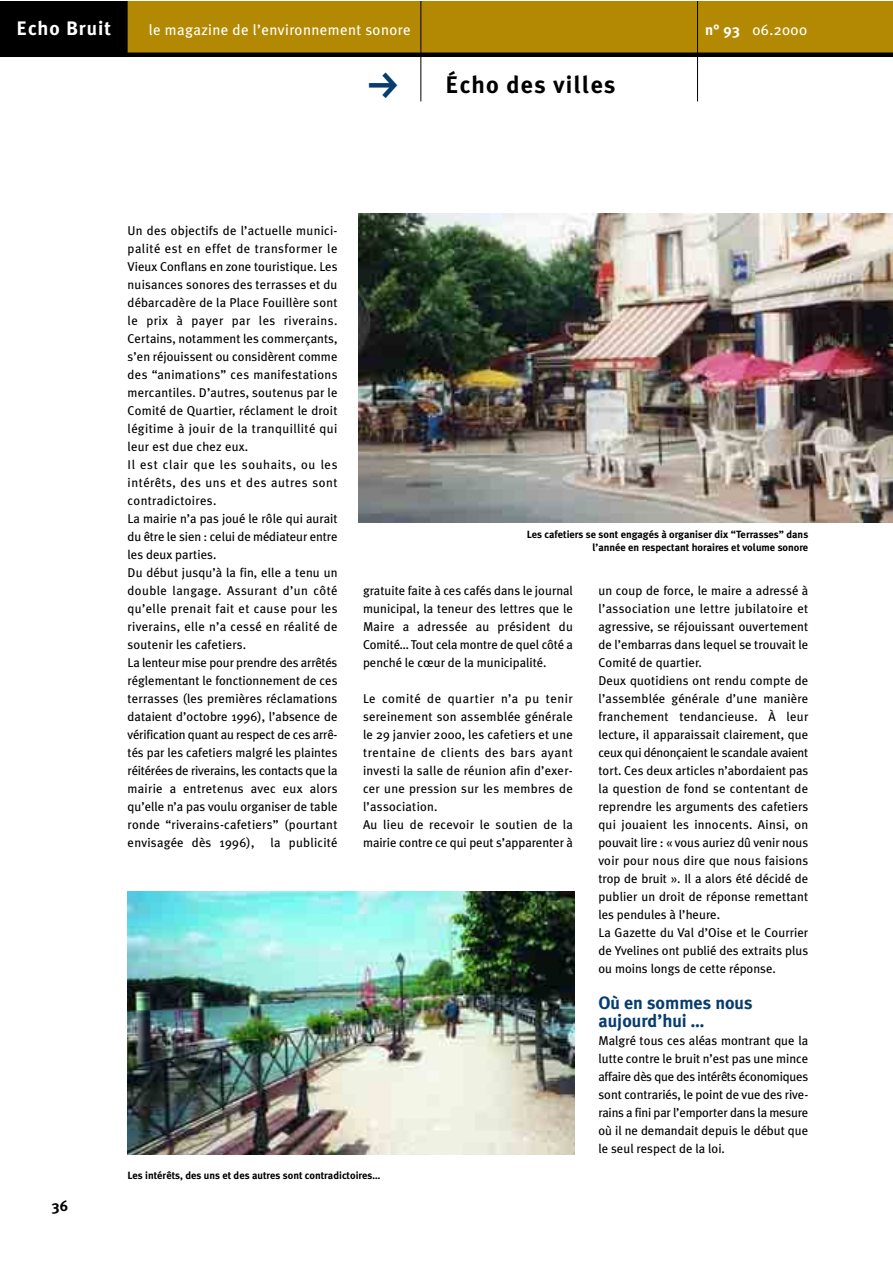
<style>
.page{position:relative;width:893px;height:1263px;background:#fff}
.page>*{position:absolute;margin:0;border:0;box-sizing:border-box;transform-origin:0 0}
.t1{font:45px "FF Dingbests";color:#063c6e}
.t2{font:700 24px "Meta Plus";letter-spacing:.05em;color:#000}
.t3{font:700 19.5px "Meta Plus";letter-spacing:.05em;color:#fff}
.t4{font:700 18px/18px "Meta Plus";color:#063c6e}
.t5{font:15px "Meta Plus";letter-spacing:.025em;color:#fff}
.t6{font:700 15px "Meta Plus";color:#000}
.t7{font:12.75px/18px "Meta Plus";letter-spacing:.01em;color:#000}
.t8{font:700 10.5px/13.5px "Meta Plus";color:#000;text-align:right}
.s1{font-weight:700}
</style>
<div class="page">
<div style="left:9px;top:2px;width:883px;height:51px;background:#b38903"></div>
<div style="left:0;top:2px;width:128px;height:54px;background:#000"></div>
<hr style="left:420px;top:2px;width:1px;height:99px;background:#000">
<hr style="left:697px;top:2px;width:1px;height:99px;background:#000">
<hr style="left:0;top:53px;width:892px;height:4px;background:#000">
<img style="left:128px;top:891px;width:446px;height:264px">
<img style="left:358px;top:214px;width:534px;height:308px">
<h3 class="t3" style="left:17px;top:22px;width:96px">Echo Bruit</h3>
<p class="t5" style="left:705px;top:25px;width:104px"><span class="s1">n° 93</span> 06.2000</p>
<h1 class="t1" style="left:357px;top:102px;width:35px;rotate:-90deg">g</h1>
<h2 class="t2" style="left:445px;top:77px;width:171px">Écho des villes</h2>
<p class="t5" style="left:149px;top:25px;width:263px">le magazine de l’environnement sonore</p>
<p class="t7" style="left:128px;top:223px;width:211px">Un des objectifs de l’actuelle munici&shy;palité est en effet de transformer le Vieux Conflans en zone touristique. Les nuisances sonores des terrasses et du débarcadère de la Place Fouillère sont le prix à payer par les riverains.<br>Certains, notamment les commerçants, s’en réjouissent ou considèrent comme des “animations” ces manifestations mercantiles. D’autres, soutenus par le Comité de Quartier, réclament le droit légitime à jouir de la tranquillité qui leur est due chez eux.<br>Il est clair que les souhaits, ou les intérêts, des uns et des autres sont contradictoires.<br>La mairie n’a pas joué le rôle qui aurait du être le sien : celui de médiateur entre les deux parties.<br>Du début jusqu’à la fin, elle a tenu un double langage. Assurant d’un côté qu’elle prenait fait et cause pour les riverains, elle n’a cessé en réalité de soutenir les cafetiers.<br>La lenteur mise pour prendre des arrêtés réglementant le fonctionnement de ces terrasses (les premières réclamations dataient d’octobre 1996), l’absence de vérification quant au respect de ces arrê&shy;tés par les cafetiers malgré les plaintes réitérées de riverains, les contacts que la mairie a entretenus avec eux alors qu’elle n’a pas voulu organiser de table ronde “riverains-cafetiers” (pourtant envisagée dès 1996),</p>
<p class="t7" style="left:270px;top:835px;width:68px">la publicité</p>
<p class="t8" style="left:527px;top:528px;width:283px">Les cafetiers se sont engagés à organiser dix “Terrasses” dans l’année en respectant horaires et volume sonore</p>
<p class="t7" style="left:363px;top:583px;width:211px;text-align:justify">gratuite faite à ces cafés dans le journal municipal, la teneur des lettres que le Maire a adressée au président du Comité… Tout cela montre de quel côté a penché le cœur de la municipalité.</p>
<p class="t7" style="left:363px;top:691px;width:211px">Le comité de quartier n’a pu tenir sereinement son assemblée générale le 29 janvier 2000, les cafetiers et une trentaine de clients des bars ayant investi la salle de réunion afin d’exer&shy;cer une pression sur les membres de l’association.<br>Au lieu de recevoir le soutien de la mairie contre ce qui peut s’apparenter à</p>
<p class="t7" style="left:598px;top:583px;width:211px">un coup de force, le maire a adressé à l’association une lettre jubilatoire et agressive, se réjouissant ouvertement de l’embarras dans lequel se trouvait le Comité de quartier.<br>Deux quotidiens ont rendu compte de l’assemblée générale d’une manière franchement tendancieuse. À leur lecture, il apparaissait clairement, que ceux qui dénonçaient le scandale avaient tort. Ces deux articles n’abordaient pas la question de fond se contentant de reprendre les arguments des cafetiers qui jouaient les innocents. Ainsi, on pouvait lire : « vous auriez dû venir nous voir pour nous dire que nous faisions trop de bruit ». Il a alors été décidé de publier un droit de réponse remettant les pendules à l’heure.<br>La Gazette du Val d’Oise et le Courrier de Yvelines ont publié des extraits plus ou moins longs de cette réponse.</p>
<h3 class="t4" style="left:598px;top:996px;width:156px">Où en sommes nous aujourd’hui …</h3>
<p class="t7" style="left:598px;top:1033px;width:211px;text-align:justify">Malgré tous ces aléas montrant que la lutte contre le bruit n’est pas une mince affaire dès que des intérêts économiques sont contrariés, le point de vue des rive&shy;rains a fini par l’emporter dans la mesure où il ne demandait depuis le début que le seul respect de la loi.</p>
<p class="t6" style="left:52px;top:1201px;width:18px">36</p>
<p class="t8" style="left:128px;top:1170px;width:254px">Les intérêts, des uns et des autres sont contradictoires…</p>
</div>
